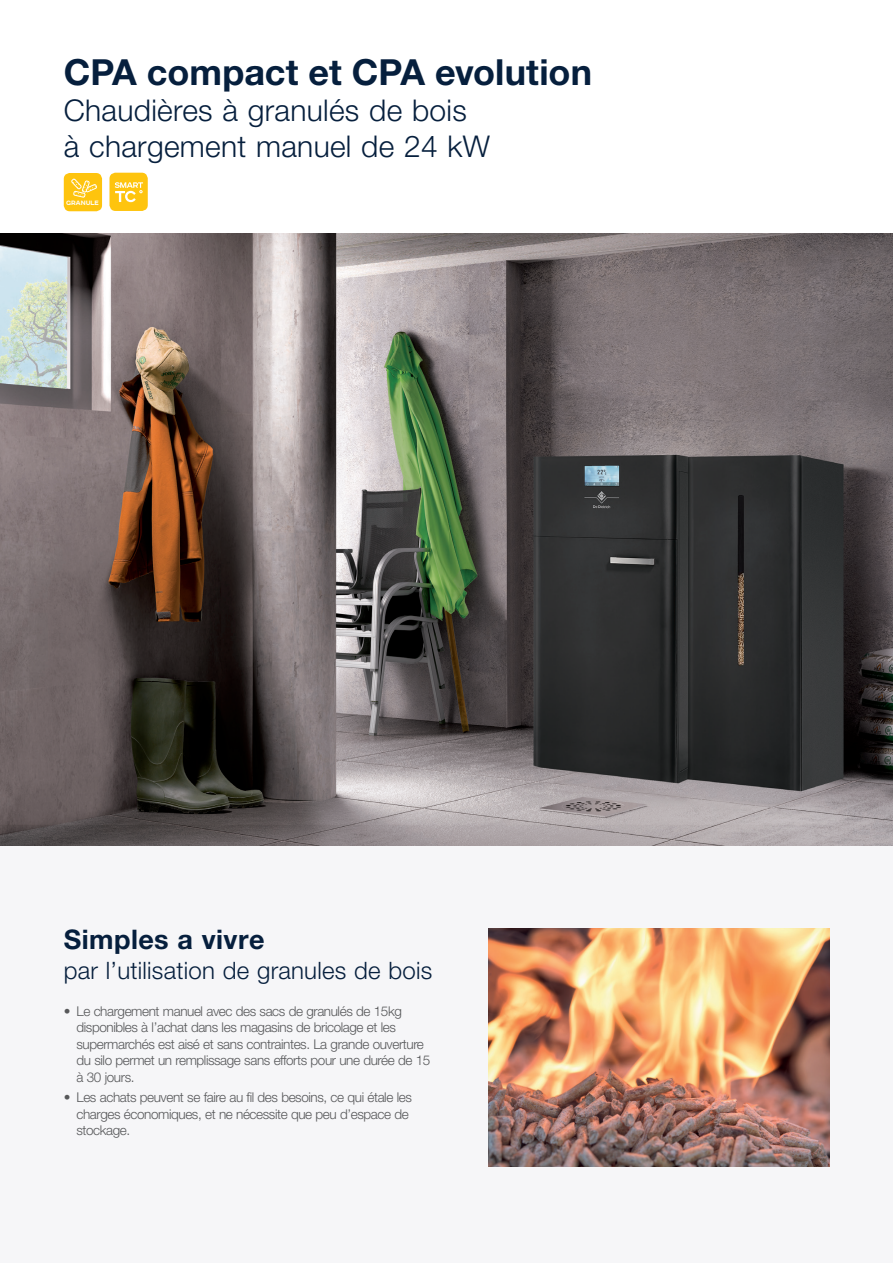
<style>
.page{position:relative;width:893px;height:1263px;background:#fff}
.page>*{position:absolute;margin:0;border:0;box-sizing:border-box;transform-origin:0 0}
.t1{font:700 36px "Helvetica Neue LT Std";color:#061f3d}
.t2{font:300 30px/36px "Helvetica Neue LT Std";letter-spacing:.01em;color:#061f3d}
.t3{font:700 27px "Helvetica Neue LT Std";letter-spacing:.015em;color:#061f3d}
.t4{font:300 24px "Helvetica Neue LT Std";letter-spacing:.01em;color:#061f3d}
.t5{font:300 13.5px/16.5px "Helvetica Neue LT Std";letter-spacing:-.03em;color:#57585a}
.t6{font:700 8.1px "Affect";letter-spacing:-.02em;color:#fff}
</style>
<div class="page">
<img style="left:0;top:234px;width:893px;height:612px">
<div style="left:0;top:846px;width:893px;height:417px;background:#f6f6f8"></div>
<div style="left:64px;top:173px;width:38px;height:38px;background:#fec40e;border-radius:6px"></div>
<svg style="left:71px;top:178px;width:26px;height:20px"></svg>
<div style="left:109px;top:173px;width:39px;height:38px;background:#fec40e;border-radius:6px"></div>
<svg style="left:115px;top:182px;width:28px;height:20px"></svg>
<img style="left:489px;top:928px;width:340px;height:238px">
<h1 class="t1" style="left:64px;top:50px;width:530px">CPA compact et CPA evolution</h1>
<h2 class="t2" style="left:64px;top:92px;width:428px">Chaudières à granulés de bois<br>à chargement manuel de 24 kW</h2>
<p class="t6" style="left:66px;top:197px;width:34px">GRANULE</p>
<h3 class="t3" style="left:64px;top:922px;width:202px">Simples a vivre</h3>
<h3 class="t4" style="left:64px;top:955px;width:370px">par l’utilisation de granules de bois</h3>
<p class="t5" style="left:77px;top:1002px;width:355px;text-indent:-13px">• Le chargement manuel avec des sacs de granulés de 15kg disponibles à l’achat dans les magasins de bricolage et les supermarchés est aisé et sans contraintes. La grande ouverture du silo permet un remplissage sans efforts pour une durée de 15 à 30 jours.</p>
<p class="t5" style="left:77px;top:1089px;width:337px;text-indent:-13px">• Les achats peuvent se faire au fil des besoins, ce qui étale les charges économiques, et ne nécessite que peu d’espace de stockage.</p>
</div>
